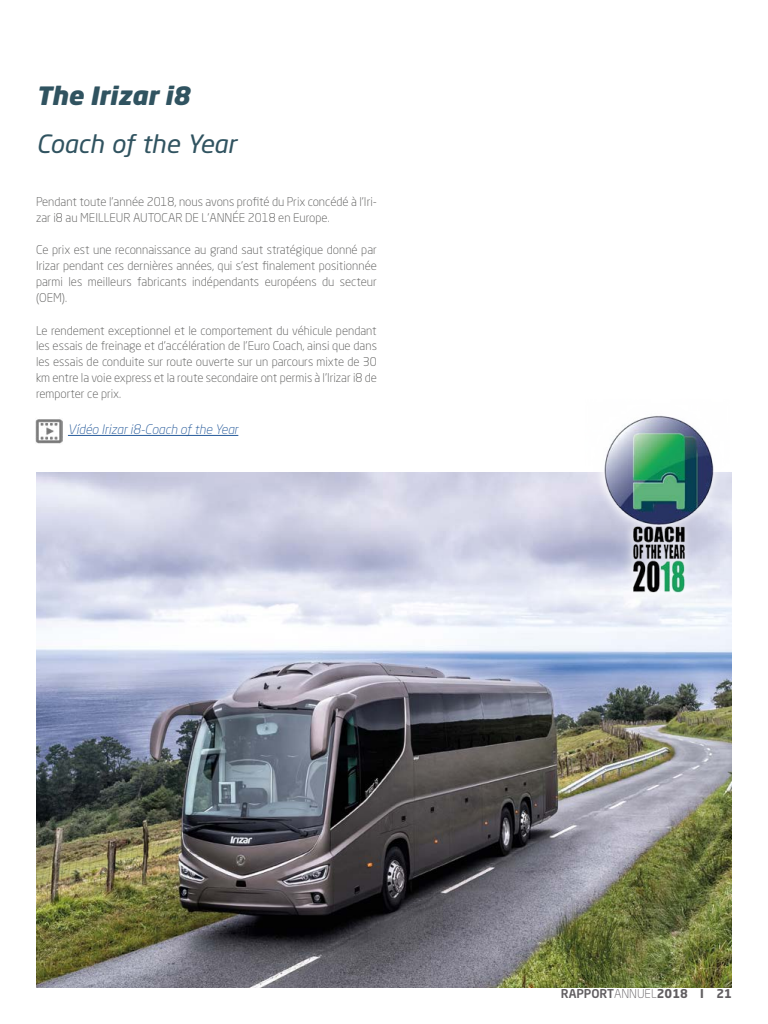
<style>
.page{position:relative;width:768px;height:1024px;background:#fff}
.page>*{position:absolute;margin:0;border:0;box-sizing:border-box;transform-origin:0 0}
.t1{font:italic 25px "Neo Sans Std";color:#305360;scale:1.04 1}
.t2{font:italic 900 25px "Neo Sans Std";color:#305360;scale:1.04 1}
.t3{font:italic 300 13px "Neo Sans Std";color:#275b9b}
.t4{font:300 12px/16px "Neo Sans Std";color:#575756;text-align:justify}
.t5{font:500 12px "Neo Sans Std";color:#615e61}
.s1{font-weight:300}
.s2{font-weight:700}
</style>
<div class="page">
<img style="left:35px;top:419px;width:27px;height:25px">
<hr style="left:68px;top:435px;width:170px;height:1px;background:#275b9b">
<img style="left:36px;top:472px;width:696px;height:516px">
<img style="left:561px;top:415px;width:171px;height:241px">
<h1 class="t2" style="left:36px;top:79px;width:150px">The Irizar i8</h1>
<h1 class="t1" style="left:36px;top:128px;width:194px">Coach of the Year</h1>
<p class="t4" style="left:36px;top:194px;width:342px">Pendant toute l’année 2018, nous avons profité du Prix concédé à l’Iri&shy;zar i8 au MEILLEUR AUTOCAR DE L’ANNÉE 2018 en Europe.</p>
<p class="t4" style="left:36px;top:242px;width:342px">Ce prix est une reconnaissance au grand saut stratégique donné par Irizar pendant ces dernières années, qui s’est finalement positionnée parmi les meilleurs fabricants indépendants européens du secteur (OEM).</p>
<p class="t4" style="left:36px;top:322px;width:342px">Le rendement exceptionnel et le comportement du véhicule pendant les essais de freinage et d’accélération de l’Euro Coach, ainsi que dans les essais de conduite sur route ouverte sur un parcours mixte de 30 km entre la voie express et la route secondaire ont permis à l’Irizar i8 de remporter ce prix.</p>
<p class="t3" style="left:68px;top:422px;width:172px">Vídéo Irizar i8-Coach of the Year</p>
<p class="t5" style="left:561px;top:985px;width:173px">RAPPORT<span class="s1">ANNUEL</span><span class="s2">2018 I 21</span></p>
</div>
